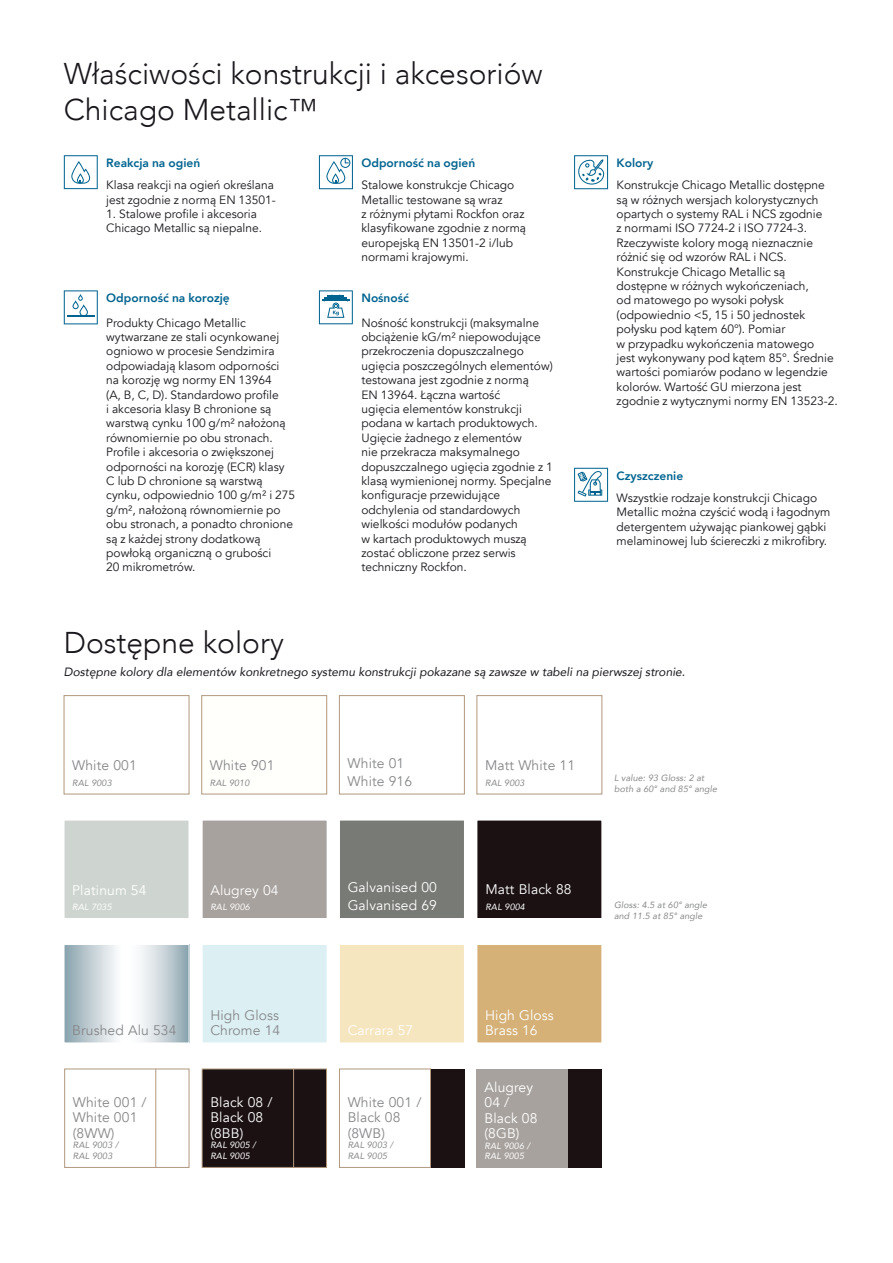
<style>
.page{position:relative;width:893px;height:1263px;background:#fff}
.page>*{position:absolute;margin:0;border:0;box-sizing:border-box;transform-origin:0 0}
.t1{font:300 30px/36px "Avenir";color:#1a171c}
.t2{font:13.8px/15.3px "Avenir";letter-spacing:.01em;color:#fff}
.t3{font:13.8px/15.3px "Avenir";letter-spacing:.01em;color:#87888a}
.t4{font:12px/14.4px "Avenir";color:#1a171c}
.t5{font:italic 12px "Avenir";color:#1a171c}
.t6{font:800 12px "Avenir";color:#006490}
.t7{font:italic 9px/10.8px "Avenir";letter-spacing:.01em;color:#87888a}
.t8{font:italic 9px/10.8px "Avenir";letter-spacing:.01em;color:#fff}
</style>
<div class="page">
<div style="left:64px;top:695px;width:125px;height:99px;border:1px solid #b1987e"></div>
<div style="left:339px;top:695px;width:126px;height:99px;border:1px solid #b1987e"></div>
<div style="left:201px;top:695px;width:126px;height:99px;border:1px solid #b1987e"></div>
<svg style="left:66px;top:946px;width:121px;height:95px"></svg>
<div style="left:64px;top:944px;width:125px;height:99px;border:1px solid #fff"></div>
<div style="left:202px;top:944px;width:125px;height:99px;background:#dcf0f4"></div>
<div style="left:202px;top:944px;width:125px;height:99px;border:1px solid #fff"></div>
<div style="left:477px;top:944px;width:125px;height:99px;background:#d5b177"></div>
<div style="left:477px;top:944px;width:125px;height:99px;border:1px solid #fff"></div>
<div style="left:64px;top:820px;width:125px;height:98px;background:#ced5d0"></div>
<div style="left:64px;top:820px;width:125px;height:99px;border:1px solid #fff"></div>
<div style="left:339px;top:944px;width:125px;height:99px;background:#f6e6bf"></div>
<div style="left:339px;top:944px;width:126px;height:99px;border:1px solid #fff"></div>
<div style="left:339px;top:820px;width:125px;height:98px;background:#787a75"></div>
<div style="left:339px;top:820px;width:126px;height:99px;border:1px solid #fff"></div>
<div style="left:477px;top:695px;width:125px;height:99px;border:1px solid #b1987e"></div>
<div style="left:477px;top:820px;width:125px;height:98px;background:#1b1113"></div>
<div style="left:202px;top:820px;width:125px;height:98px;background:#a7a29e"></div>
<div style="left:202px;top:820px;width:125px;height:99px;border:1px solid #fff"></div>
<div style="left:64px;top:1069px;width:125px;height:99px;border:1px solid #b1987e"></div>
<hr style="left:156px;top:1069px;width:1px;height:99px;background:#b1987e">
<div style="left:202px;top:1069px;width:124px;height:98px;background:#1b1113"></div>
<div style="left:202px;top:1069px;width:125px;height:99px;border:1px solid #b1987e"></div>
<hr style="left:293px;top:1069px;width:1px;height:99px;background:#b1987e">
<div style="left:339px;top:1069px;width:92px;height:99px;border:1px solid #b1987e"></div>
<hr style="left:430px;top:1069px;width:1px;height:99px;background:#b1987e">
<div style="left:431px;top:1069px;width:34px;height:98px;background:#1b1113"></div>
<div style="left:477px;top:1069px;width:91px;height:98px;background:#a7a29e"></div>
<div style="left:568px;top:1069px;width:34px;height:98px;background:#1b1113"></div>
<svg style="left:64px;top:155px;width:34px;height:34px"></svg>
<svg style="left:319px;top:155px;width:34px;height:34px"></svg>
<svg style="left:574px;top:155px;width:34px;height:34px"></svg>
<svg style="left:319px;top:290px;width:34px;height:34px"></svg>
<svg style="left:64px;top:290px;width:34px;height:34px"></svg>
<svg style="left:574px;top:468px;width:34px;height:34px"></svg>
<h1 class="t1" style="left:64px;top:56px;width:480px">Właściwości konstrukcji i akcesoriów<br>Chicago Metallic™</h1>
<p class="t6" style="left:106px;top:154px;width:95px">Reakcja na ogień</p>
<p class="t4" style="left:106px;top:178px;width:171px">Klasa reakcji na ogień określana jest zgodnie z normą EN 13501-</p>
<p class="t4" style="left:106px;top:207px;width:157px">1. Stalowe profile i akcesoria<br>Chicago Metallic są niepalne.</p>
<p class="t6" style="left:106px;top:289px;width:125px">Odporność na korozję</p>
<p class="t4" style="left:106px;top:315px;width:190px">Produkty Chicago Metallic wytwarzane ze stali ocynkowanej ogniowo w procesie Sendzimira odpowiadają klasom odporności na korozję wg normy EN 13964<br>(A, B, C, D). Standardowo profile<br>i akcesoria klasy B chronione są warstwą cynku 100 g/m² nałożoną równomiernie po obu stronach.<br>Profile i akcesoria o zwiększonej odporności na korozję (ECR) klasy<br>C lub D chronione są warstwą cynku, odpowiednio 100 g/m² i 275 g/m², nałożoną równomiernie po obu stronach, a ponadto chronione są z każdej strony dodatkową powłoką organiczną o grubości<br>20 mikrometrów.</p>
<p class="t6" style="left:361px;top:154px;width:115px">Odporność na ogień</p>
<p class="t4" style="left:361px;top:178px;width:166px">Stalowe konstrukcje Chicago<br>Metallic testowane są wraz<br>z różnymi płytami Rockfon oraz klasyfikowane zgodnie z normą europejską EN 13501-2 i/lub normami krajowymi.</p>
<p class="t6" style="left:361px;top:289px;width:49px">Nośność</p>
<p class="t4" style="left:361px;top:315px;width:193px">Nośność konstrukcji (maksymalne obciążenie kG/m² niepowodujące przekroczenia dopuszczalnego ugięcia poszczególnych elementów) testowana jest zgodnie z normą<br>EN 13964. Łączna wartość<br>ugięcia elementów konstrukcji podana w kartach produktowych.<br>Ugięcie żadnego z elementów<br>nie przekracza maksymalnego dopuszczalnego ugięcia zgodnie z 1 klasą wymienionej normy. Specjalne konfiguracje przewidujące odchylenia od standardowych wielkości modułów podanych<br>w kartach produktowych muszą zostać obliczone przez serwis techniczny Rockfon.</p>
<p class="t6" style="left:617px;top:154px;width:38px">Kolory</p>
<p class="t4" style="left:617px;top:178px;width:223px">Konstrukcje Chicago Metallic dostępne są w różnych wersjach kolorystycznych opartych o systemy RAL i NCS zgodnie<br>z normami ISO 7724-2 i ISO 7724-3.<br>Rzeczywiste kolory mogą nieznacznie różnić się od wzorów RAL i NCS.<br>Konstrukcje Chicago Metallic są dostępne w różnych wykończeniach,<br>od matowego po wysoki połysk (odpowiednio &lt;5, 15 i 50 jednostek połysku pod kątem 60°). Pomiar<br>w przypadku wykończenia matowego<br>jest wykonywany pod kątem 85°. Średnie wartości pomiarów podano w legendzie kolorów. Wartość GU mierzona jest zgodnie z wytycznymi normy EN 13523-2.</p>
<p class="t6" style="left:617px;top:466px;width:68px">Czyszczenie</p>
<p class="t4" style="left:617px;top:491px;width:215px">Wszystkie rodzaje konstrukcji Chicago Metallic można czyścić wodą i łagodnym detergentem używając piankowej gąbki melaminowej lub ściereczki z mikrofibry.</p>
<h1 class="t1" style="left:64px;top:624px;width:222px">Dostępne kolory</h1>
<p class="t5" style="left:64px;top:664px;width:623px">Dostępne kolory dla elementów konkretnego systemu konstrukcji pokazane są zawsze w tabeli na pierwszej stronie.</p>
<p class="t3" style="left:72px;top:758px;width:66px">White 001</p>
<p class="t7" style="left:72px;top:777px;width:41px">RAL 9003</p>
<p class="t3" style="left:210px;top:758px;width:66px">White 901</p>
<p class="t7" style="left:210px;top:777px;width:41px">RAL 9010</p>
<p class="t3" style="left:348px;top:754px;width:66px;line-height:18px">White 01<br>White 916</p>
<p class="t3" style="left:485px;top:758px;width:91px">Matt White 11</p>
<p class="t7" style="left:485px;top:777px;width:41px">RAL 9003</p>
<p class="t7" style="left:614px;top:772px;width:105px">L value: 93 Gloss: 2 at both a 60° and 85° angle</p>
<p class="t2" style="left:72px;top:882px;width:76px">Platinum 54</p>
<p class="t8" style="left:72px;top:902px;width:41px">RAL 7035</p>
<p class="t2" style="left:210px;top:882px;width:70px">Alugrey 04</p>
<p class="t8" style="left:210px;top:902px;width:41px">RAL 9006</p>
<p class="t2" style="left:348px;top:879px;width:91px;line-height:18px">Galvanised 00<br>Galvanised 69</p>
<p class="t2" style="left:485px;top:882px;width:88px">Matt Black 88</p>
<p class="t8" style="left:485px;top:901px;width:41px">RAL 9004</p>
<p class="t7" style="left:614px;top:899px;width:94px">Gloss: 4.5 at 60° angle and 11.5 at 85° angle</p>
<p class="t3" style="left:72px;top:1022px;width:106px">Brushed Alu 534</p>
<p class="t3" style="left:210px;top:1007px;width:71px">High Gloss<br>Chrome 14</p>
<p class="t2" style="left:485px;top:1007px;width:70px">High Gloss<br>Brass 16</p>
<p class="t2" style="left:348px;top:1022px;width:67px">Carrara 57</p>
<p class="t3" style="left:73px;top:1095px;width:75px">White 001 /<br>White 001 (8WW)</p>
<p class="t7" style="left:73px;top:1140px;width:47px">RAL 9003 /<br>RAL 9003</p>
<p class="t2" style="left:210px;top:1095px;width:64px">Black 08 /<br>Black 08 (8BB)</p>
<p class="t8" style="left:210px;top:1140px;width:47px">RAL 9005 /<br>RAL 9005</p>
<p class="t3" style="left:348px;top:1095px;width:75px">White 001 /<br>Black 08 (8WB)</p>
<p class="t7" style="left:348px;top:1140px;width:47px">RAL 9003 /<br>RAL 9005</p>
<p class="t2" style="left:485px;top:1080px;width:54px">Alugrey<br>04 /<br>Black 08 (8GB)</p>
<p class="t8" style="left:485px;top:1140px;width:47px">RAL 9006 /<br>RAL 9005</p>
</div>
